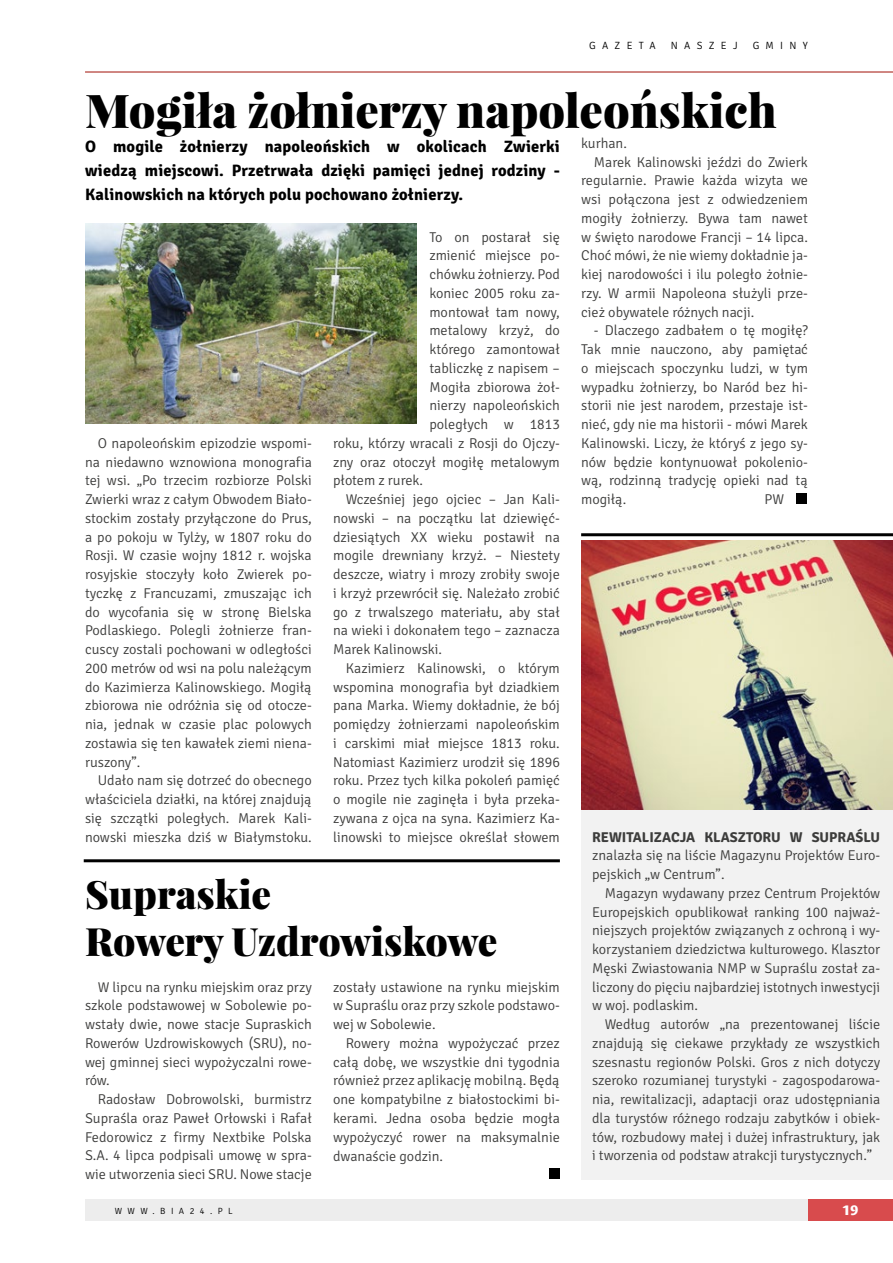
<style>
.page{position:relative;width:893px;height:1263px;background:#fff}
.page>*{position:absolute;margin:0;border:0;box-sizing:border-box;transform-origin:0 0}
.t1{font:900 46.5px "Playfair Display";color:#000}
.t2{font:900 39px/46.8px "Playfair Display";color:#000}
.t3{font:700 16.5px/24px "Signika";letter-spacing:.01em;color:#000;text-align:justify}
.t4{font:300 14.25px/18.8px "Signika";color:#3c3c3b;text-align:justify}
.t5{font:700 14.25px "Signika";color:#3c3c3b}
.t6{font:800 13.5px "Costa Ptf";color:#fff}
.t7{font:300 10.5px "Signika";letter-spacing:.6em;color:#000}
.t8{font:300 9px "Signika";letter-spacing:.6em;color:#000}
</style>
<div class="page">
<div style="left:85px;top:1199px;width:750px;height:21px;background:#ededed"></div>
<div style="left:808px;top:1199px;width:85px;height:21px;background:#d84b4d"></div>
<hr style="left:85px;top:72px;width:808px;height:1px;background:#a11007">
<div style="left:549px;top:1168px;width:11px;height:11px;background:#000"></div>
<div style="left:797px;top:493px;width:10px;height:11px;background:#000"></div>
<hr style="left:84px;top:859px;width:476px;height:3px;background:#000">
<img style="left:85px;top:224px;width:332px;height:199px">
<div style="left:581px;top:540px;width:312px;height:639px;background:#f2f2f2"></div>
<img style="left:581px;top:540px;width:312px;height:270px">
<hr style="left:581px;top:533px;width:312px;height:3px;background:#000">
<p class="t7" style="left:589px;top:40px;width:68px">gazeta</p>
<p class="t7" style="left:671px;top:40px;width:68px">naszej</p>
<p class="t7" style="left:753px;top:40px;width:57px">gminy</p>
<h1 class="t1" style="left:85px;top:80px;width:693px">Mogiła żołnierzy napoleońskich</h1>
<p class="t4" style="left:581px;top:134px;width:47px">kurhan.</p>
<p class="t4" style="left:594px;top:153px;width:216px">Marek Kalinowski jeździ do Zwierk</p>
<p class="t4" style="left:581px;top:171px;width:228px">regularnie. Prawie każda wizyta we</p>
<p class="t4" style="left:581px;top:190px;width:228px">wsi połączona jest z odwiedzeniem</p>
<p class="t4" style="left:581px;top:209px;width:228px">mogiły żołnierzy. Bywa tam nawet</p>
<p class="t4" style="left:581px;top:228px;width:228px">w święto narodowe Francji – 14 lipca.</p>
<p class="t4" style="left:581px;top:246px;width:228px">Choć mówi, że nie wiemy dokładnie ja-</p>
<p class="t4" style="left:581px;top:265px;width:228px">kiej narodowości i ilu poległo żołnie-</p>
<p class="t4" style="left:581px;top:284px;width:228px">rzy. W armii N apoleona służyli prze-</p>
<p class="t4" style="left:581px;top:303px;width:175px">cież obywatele różnych nacji.</p>
<p class="t4" style="left:581px;top:321px;width:228px;text-indent:13px">- Dlaczego zadbałem o tę mogiłę?<br>Tak mnie nauczono, aby pamiętać o miejscach spoczynku ludzi, w tym wypadku żołnierzy, bo N aród bez hi&shy;storii nie jest narodem, przestaje ist&shy;nieć, gdy nie ma historii - mówi Marek Kalinowski. Liczy, że któryś z jego sy&shy;nów będzie kontynuował pokolenio&shy;wą, rodzinną tradycję opieki nad tą mogiłą.</p>
<p class="t3" style="left:85px;top:135px;width:476px">O mogile żołnierzy napoleońskich w okolicach Zwierki wiedzą miejscowi. Przetrwała dzięki pamięci jednej rodziny - Kalinowskich na których polu pochowano żołnierzy.</p>
<p class="t4" style="left:429px;top:228px;width:132px">To on postarał się</p>
<p class="t4" style="left:429px;top:246px;width:132px">zmienić miejsce po-</p>
<p class="t4" style="left:429px;top:265px;width:132px">chówku żołnierzy. Pod</p>
<p class="t4" style="left:429px;top:284px;width:132px">koniec 2005 roku za-</p>
<p class="t4" style="left:429px;top:303px;width:132px">montował tam nowy,</p>
<p class="t4" style="left:429px;top:321px;width:132px">metalowy krzyż, do</p>
<p class="t4" style="left:429px;top:340px;width:132px">którego zamontował</p>
<p class="t4" style="left:429px;top:359px;width:132px">tabliczkę z napisem –</p>
<p class="t4" style="left:429px;top:378px;width:132px">Mogiła zbiorowa żoł-</p>
<p class="t4" style="left:429px;top:396px;width:132px">nierzy napoleońskich</p>
<p class="t4" style="left:429px;top:415px;width:132px">poległych w 1813</p>
<p class="t4" style="left:333px;top:434px;width:228px">roku, którzy wracali z Rosji do Ojczy-</p>
<p class="t4" style="left:333px;top:453px;width:228px">zny oraz otoczył mogiłę metalowym</p>
<p class="t4" style="left:333px;top:471px;width:92px">płotem z rurek.</p>
<p class="t4" style="left:346px;top:490px;width:216px">Wcześniej jego ojciec – Jan Kali-</p>
<p class="t4" style="left:333px;top:509px;width:228px">nowski – na początku lat dziewięć-</p>
<p class="t4" style="left:333px;top:528px;width:228px">dziesiątych XX wieku postawił na</p>
<p class="t4" style="left:333px;top:546px;width:228px">mogile drewniany krzyż. – N iestety</p>
<p class="t4" style="left:333px;top:565px;width:228px">deszcze, wiatry i mrozy zrobiły swoje</p>
<p class="t4" style="left:333px;top:584px;width:228px">i krzyż przewrócił się. N ależało zrobić</p>
<p class="t4" style="left:333px;top:603px;width:228px">go z trwalszego materiału, aby stał</p>
<p class="t4" style="left:333px;top:621px;width:228px">na wieki i dokonałem tego – zaznacza</p>
<p class="t4" style="left:333px;top:640px;width:110px">Marek Kalinowski.</p>
<p class="t4" style="left:346px;top:659px;width:216px">Kazimierz Kalinowski, o którym</p>
<p class="t4" style="left:333px;top:678px;width:228px">wspomina monografia był dziadkiem</p>
<p class="t4" style="left:333px;top:696px;width:228px">pana Marka. Wiemy dokładnie, że bój</p>
<p class="t4" style="left:333px;top:715px;width:228px">pomiędzy żołnierzami napoleońskim</p>
<p class="t4" style="left:333px;top:734px;width:228px">i carskimi miał miejsce 1813 roku.</p>
<p class="t4" style="left:333px;top:753px;width:228px">N atomiast Kazimierz urodził się 1896</p>
<p class="t4" style="left:333px;top:771px;width:228px">roku. Przez tych kilka pokoleń pamięć</p>
<p class="t4" style="left:333px;top:790px;width:228px">o mogile nie zaginęła i była przeka-</p>
<p class="t4" style="left:333px;top:809px;width:228px">zywana z ojca na syna. Kazimierz Ka-</p>
<p class="t4" style="left:333px;top:828px;width:228px">linowski to miejsce określał słowem</p>
<p class="t4" style="left:85px;top:434px;width:228px;text-indent:13px">O napoleońskim epizodzie wspomi&shy;na niedawno wznowiona monografia tej wsi. „Po trzecim rozbiorze Polski Zwierki wraz z całym Obwodem Biało&shy;stockim zostały przyłączone do Prus, a po pokoju w Tylży, w 1807 roku do Rosji. W czasie wojny 1812 r. wojska rosyjskie stoczyły koło Zwierek po&shy;tyczkę z Francuzami, zmuszając ich do wycofania się w stronę Bielska Podlaskiego. Polegli żołnierze fran&shy;cuscy zostali pochowani w odległości 200 metrów od wsi na polu należącym do Kazimierza Kalinowskiego. Mogiłą zbiorowa nie odróżnia się od otocze&shy;nia, jednak w czasie plac polowych zostawia się ten kawałek ziemi niena&shy;ruszony”.</p>
<p class="t4" style="left:85px;top:771px;width:228px;text-indent:13px">Udało nam się dotrzeć do obecnego właściciela działki, na której znajdują się szczątki poległych. Marek Kali&shy;nowski mieszka dziś w Białymstoku.</p>
<p class="t4" style="left:764px;top:490px;width:21px">PW</p>
<p class="t5" style="left:592px;top:828px;width:273px">REWI TALIZACJA KLASZTORU W SUP RAŚLU</p>
<p class="t4" style="left:592px;top:846px;width:290px">znalazła się na liście Magazynu Projektów Euro&shy;pejskich „w Centrum”.</p>
<p class="t4" style="left:592px;top:884px;width:290px;text-indent:13px">Magazyn wydawany przez Centrum Projektów Europejskich opublikował ranking 100 najważ&shy;niejszych projektów związanych z ochroną i wy&shy;korzystaniem dziedzictwa kulturowego. Klasztor Męski Zwiastowania N MP w Supraślu został za&shy;liczony do pięciu najbardziej istotnych inwestycji w woj. podlaskim.</p>
<p class="t4" style="left:592px;top:1015px;width:290px;text-indent:13px">Według autorów „na prezentowanej liście znajdują się ciekawe przykłady ze wszystkich szesnastu regionów Polski. Gros z nich dotyczy szeroko rozumianej turystyki - zagospodarowa&shy;nia, rewitalizacji, adaptacji oraz udostępniania dla turystów różnego rodzaju zabytków i obiek&shy;tów, rozbudowy małej i dużej infrastruktury, jak i tworzenia od podstaw atrakcji turystycznych.”</p>
<h2 class="t2" style="left:85px;top:871px;width:414px">Supraskie<br>Rowery Uzdrowiskowe</h2>
<p class="t4" style="left:85px;top:978px;width:228px;text-indent:13px">W lipcu na rynku miejskim oraz przy szkole podstawowej w Sobolewie po&shy;wstały dwie, nowe stacje Supraskich Rowerów Uzdrowiskowych (SRU), no&shy;wej gminnej sieci wypożyczalni rowe&shy;rów.</p>
<p class="t4" style="left:85px;top:1090px;width:228px;text-indent:13px">Radosław Dobrowolski, burmistrz Supraśla oraz Paweł Orłowski i Rafał Fedorowicz z firmy N extbike Polska S.A. 4 lipca podpisali umowę w spra&shy;wie utworzenia sieci SRU. N owe stacje</p>
<p class="t4" style="left:333px;top:978px;width:228px">zostały ustawione na rynku miejskim w Supraślu oraz przy szkole podstawo&shy;wej w Sobolewie.</p>
<p class="t4" style="left:333px;top:1034px;width:228px;text-indent:13px">Rowery można wypożyczać przez całą dobę, we wszystkie dni tygodnia również przez aplikację mobilną. Będą one kompatybilne z białostockimi bi&shy;kerami. Jedna osoba będzie mogła wypożyczyć rower na maksymalnie dwanaście godzin.</p>
<p class="t8" style="left:115px;top:1206px;width:119px">www.bia24.pl</p>
<p class="t6" style="left:843px;top:1202px;width:17px">19</p>
</div>
